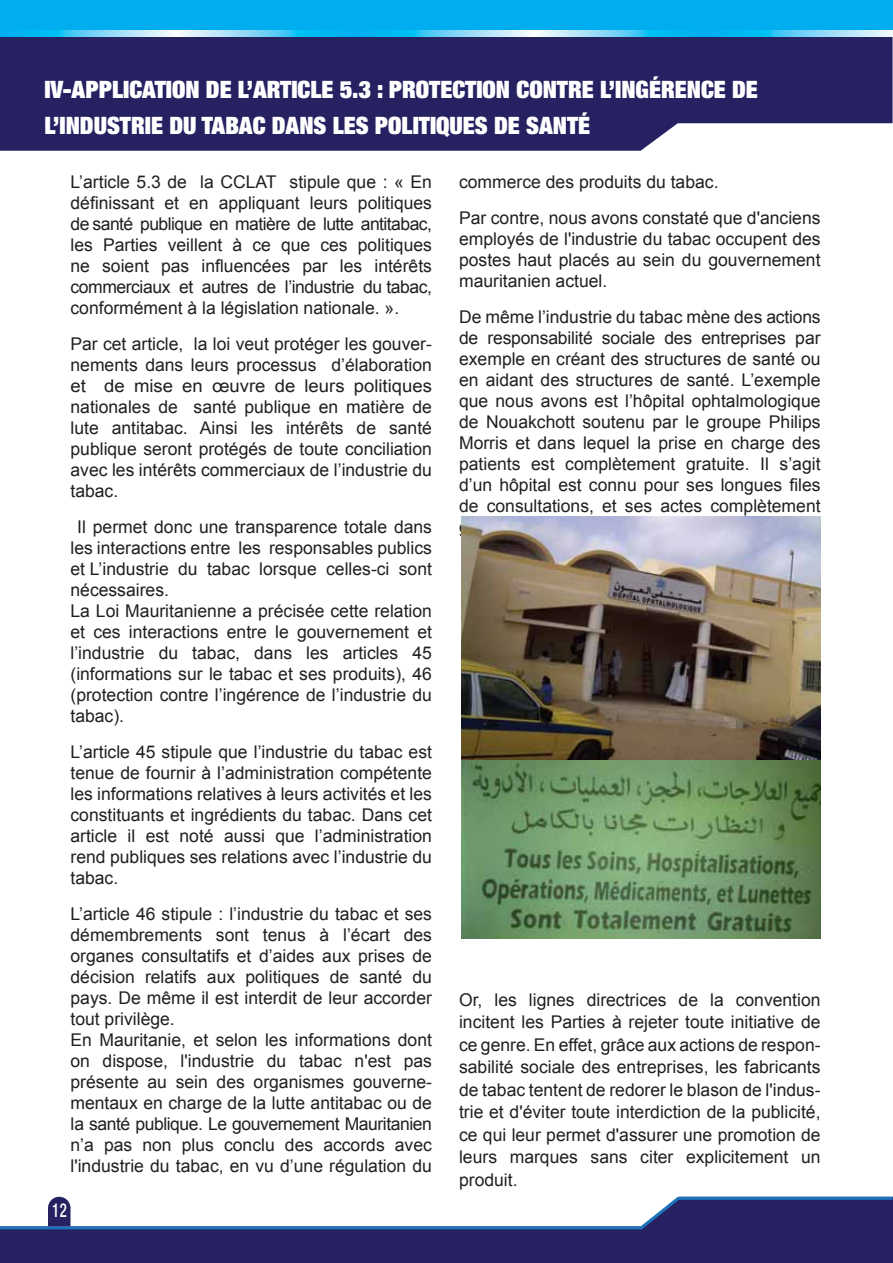
<style>
.page{position:relative;width:893px;height:1263px;background:#fff}
.page>*{position:absolute;margin:0;border:0;box-sizing:border-box;transform-origin:0 0}
.t1{font:900 condensed 24px/36px "Helvetica Neue LT Std";color:#fff}
.t2{font:500 condensed 19.2px "Helvetica Neue LT Std";color:#fff;scale:.77 1}
.t3{font:17.55px/21px "Arial";color:#231f20;text-align:justify}
</style>
<div class="page">
<div style="left:0;top:1229px;width:893px;height:34px;background:#262262"></div>
<svg style="left:0;top:1197px;width:893px;height:32px"></svg>
<svg style="left:0;top:37px;width:893px;height:114px;background:#34306c"></svg>
<div style="left:0;top:0;width:893px;height:32px;background:#00aeef"></div>
<svg style="left:0;top:30px;width:893px;height:7px;background:#66d1f6"></svg>
<img style="left:462px;top:516px;width:359px;height:422px">
<h1 class="t1" style="left:44px;top:71px;width:715px">IV-APPLICATION DE L’ARTICLE 5.3 : PROTECTION CONTRE L’INGÉRENCE DE<br>L’INDUSTRIE DU TABAC DANS LES POLITIQUES DE SANTÉ</h1>
<p class="t3" style="left:70px;top:171px;width:363px">L’article 5.3 de la CCLAT stipule que : « En définissant et en appliquant leurs politiques de santé publique en matière de lutte antitabac, les Parties veillent à ce que ces politiques ne soient pas influencées par les intérêts commerciaux et autres de l’industrie du tabac, conformément à la législation nationale. ».</p>
<p class="t3" style="left:70px;top:333px;width:363px">Par cet article, la loi veut protéger les gouver&shy;nements dans leurs processus d’élaboration et de mise en œuvre de leurs politiques nationales de santé publique en matière de lute antitabac. Ainsi les intérêts de santé publique seront protégés de toute conciliation avec les intérêts commerciaux de l’industrie du tabac.</p>
<p class="t3" style="left:70px;top:516px;width:363px;text-align:left;text-indent:7px">Il permet donc une transparence totale dans les interactions entre les responsables publics et L’industrie du tabac lorsque celles-ci sont nécessaires.<br>La Loi Mauritanienne a précisée cette relation et ces interactions entre le gouvernement et l’industrie du tabac, dans les articles 45 (informations sur le tabac et ses produits), 46 (protection contre l’ingérence de l’industrie du tabac).</p>
<p class="t3" style="left:70px;top:741px;width:363px">L’article 45 stipule que l’industrie du tabac est tenue de fournir à l’administration compétente les informations relatives à leurs activités et les constituants et ingrédients du tabac. Dans cet article il est noté aussi que l’administration rend publiques ses relations avec l’industrie du tabac.</p>
<p class="t3" style="left:70px;top:903px;width:363px;text-align:left">L’article 46 stipule : l’industrie du tabac et ses démembrements sont tenus à l’écart des organes consultatifs et d’aides aux prises de décision relatifs aux politiques de santé du pays. De même il est interdit de leur accorder tout privilège.<br>En Mauritanie, et selon les informations dont on dispose, l'industrie du tabac n'est pas présente au sein des organismes gouverne&shy;mentaux en charge de la lutte antitabac ou de la santé publique. Le gouvernement Mauritanien n’a pas non plus conclu des accords avec l'industrie du tabac, en vu d’une régulation du</p>
<p class="t3" style="left:459px;top:164px;width:363px;line-height:36px">commerce des produits du tabac.<br>Par contre, nous avons constaté que d'anciens</p>
<p class="t3" style="left:459px;top:228px;width:363px">employés de l'industrie du tabac occupent des postes haut placés au sein du gouvernement mauritanien actuel.</p>
<p class="t3" style="left:459px;top:306px;width:363px">De même l’industrie du tabac mène des actions de responsabilité sociale des entreprises par exemple en créant des structures de santé ou en aidant des structures de santé. L’exemple que nous avons est l’hôpital ophtalmologique de Nouakchott soutenu par le groupe Philips Morris et dans lequel la prise en charge des patients est complètement gratuite. Il s’agit d’un hôpital est connu pour ses longues files de consultations, et ses actes complètement</p>
<p class="t3" style="left:459px;top:988px;width:363px;line-height:22.5px">Or, les lignes directrices de la convention incitent les Parties à rejeter toute initiative de ce genre. En effet, grâce aux actions de respon&shy;sabilité sociale des entreprises, les fabricants de tabac tentent de redorer le blason de l'indus&shy;trie et d'éviter toute interdiction de la publicité, ce qui leur permet d'assurer une promotion de leurs marques sans citer explicitement un produit.</p>
<p class="t2" style="left:52px;top:1199px;width:21px">12</p>
</div>
